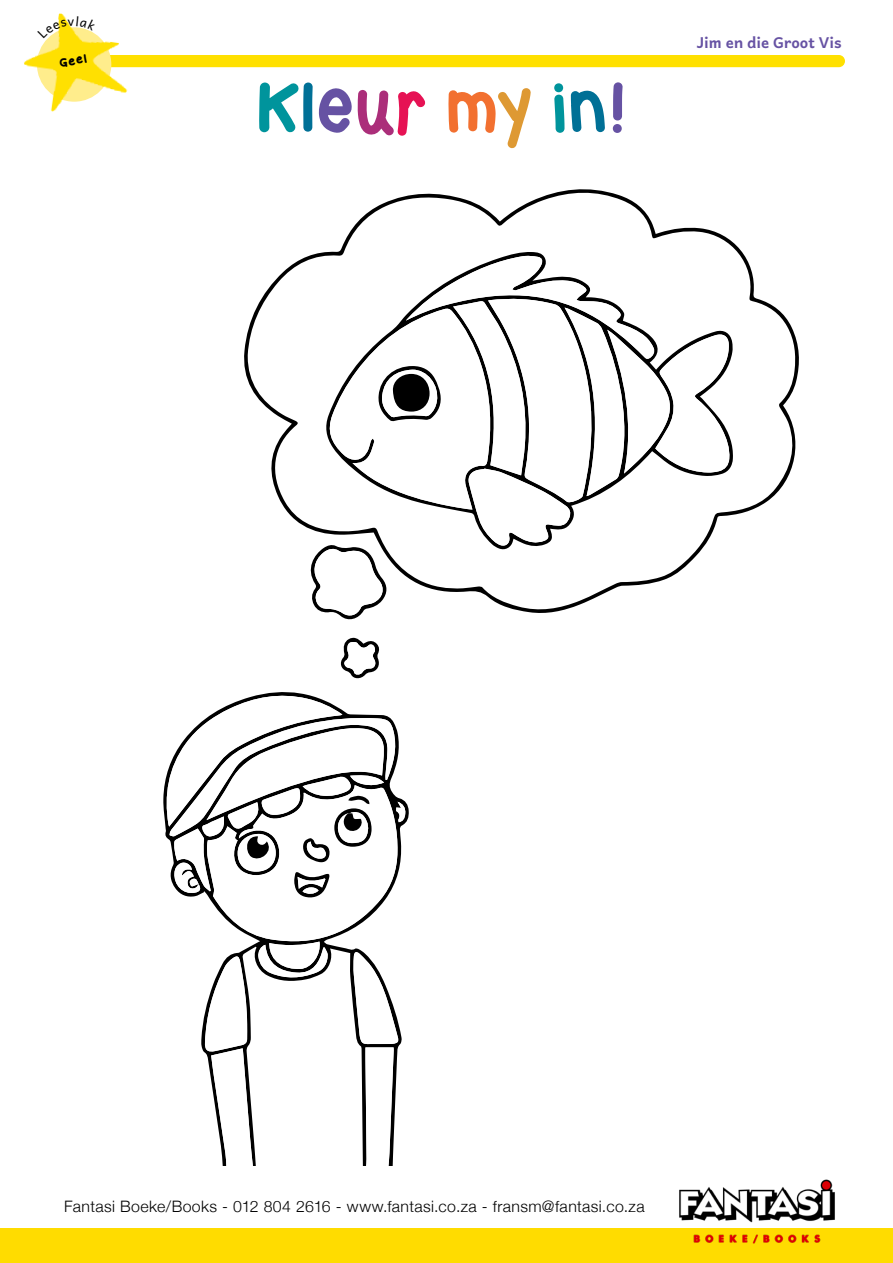
<style>
.page{position:relative;width:893px;height:1263px;background:#fff}
.page>*{position:absolute;margin:0;border:0;box-sizing:border-box;transform-origin:0 0}
.t1{font:72px "KB Chubby";letter-spacing:-.06em;color:#00949c}
.t2{font:300 15.75px "Helvetica Neue";letter-spacing:.025em;color:#000}
.t3{font:700 15px "Andika New Basic";color:#6652a3}
.t4{font:11.25px "KB Cloudy Day";color:#000}
.s1{color:#007096}
.s2{color:#6652a3}
.s3{color:#ab2e7a}
.s4{color:#e61254}
.s5{color:#f27030}
.s6{color:#de9933}
</style>
<div class="page">
<div style="left:0;top:1229px;width:893px;height:34px;background:#ffdc00"></div>
<img style="left:674px;top:1180px;width:166px;height:64px">
<div style="left:64px;top:55px;width:781px;height:12px;background:#ffe000;border-radius:6px"></div>
<img style="left:24px;top:14px;width:108px;height:98px">
<svg style="left:244px;top:189px;width:555px;height:338px"></svg>
<svg style="left:340px;top:637px;width:40px;height:42px"></svg>
<svg style="left:164px;top:692px;width:242px;height:473px"></svg>
<svg style="left:305px;top:255px;width:425px;height:365px"></svg>
<svg style="left:38px;top:16px;width:59px;height:23px"></svg>
<p class="t4" style="left:59px;top:58px;width:30px;rotate:-10deg">Geel</p>
<p class="t1" style="left:259px;top:76px;width:373px">K<span class="s1">l</span><span class="s2">e</span><span class="s3">u</span><span class="s4">r</span> <span class="s5">m</span><span class="s6">y</span> i<span class="s1">n</span><span class="s2">!</span></p>
<p class="t3" style="left:697px;top:28px;width:147px">Jim en die Groot Vis</p>
<p class="t2" style="left:64px;top:1194px;width:582px">Fantasi Boeke/Books - 012 804 2616 - www.fantasi.co.za - fransm@fantasi.co.za</p>
</div>
